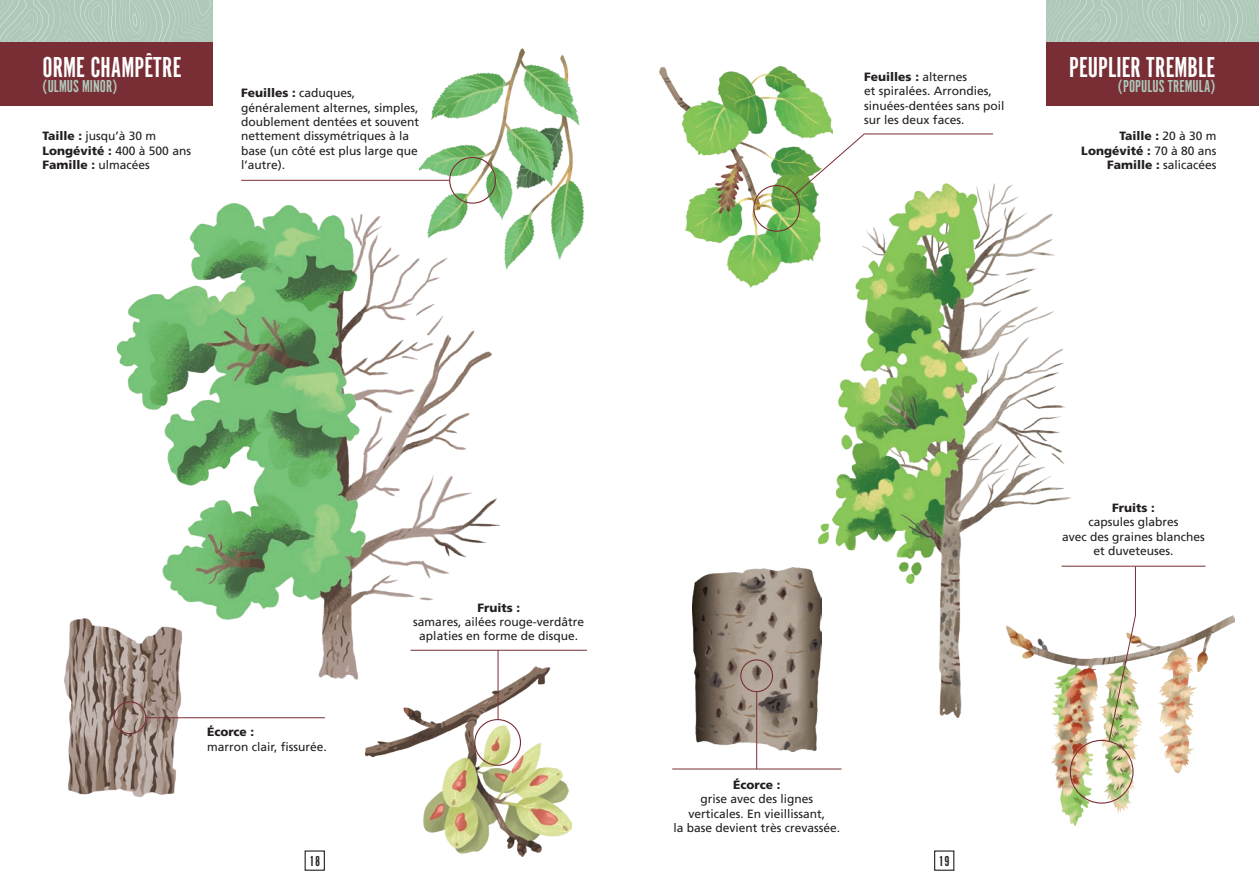
<style>
.page{position:relative;width:1259px;height:893px;background:#fff}
.page>*{position:absolute;margin:0;border:0;box-sizing:border-box;transform-origin:0 0}
.t1{font:30px "Alternate Got No 1 D";color:#fff}
.t2{font:18px "Alternate Got No 1 D";color:#aec8b9}
.t3{font:15px "Alternate Got No 1 D";color:#231f20}
.t4{font:12px/14.4px "Frutiger LT Com";color:#231f20}
.t5{font:900 12px "Frutiger LT Com";color:#231f20}
.s1{font-weight:900}
.s2{font-weight:400}
</style>
<div class="page">
<svg style="left:0;top:0;width:211px;height:43px;background:#b0c7b9"></svg>
<img style="left:118px;top:203px;width:382px;height:476px">
<img style="left:419px;top:49px;width:165px;height:221px">
<img style="left:65px;top:617px;width:119px;height:180px">
<img style="left:365px;top:667px;width:206px;height:189px">
<svg style="left:1046px;top:0;width:213px;height:43px;background:#b0c7b9"></svg>
<img style="left:818px;top:184px;width:252px;height:533px">
<img style="left:659px;top:67px;width:173px;height:220px">
<img style="left:692px;top:567px;width:129px;height:185px">
<img style="left:1006px;top:615px;width:229px;height:211px">
<hr style="left:756px;top:692px;width:1px;height:77px;background:#792e35">
<div style="left:0;top:43px;width:213px;height:63px;background:#792e35"></div>
<div style="left:449px;top:157px;width:47px;height:47px;border:1px solid #792e35;border-radius:50%"></div>
<div style="left:474px;top:719px;width:47px;height:47px;border:1px solid #792e35;border-radius:50%"></div>
<hr style="left:498px;top:650px;width:1px;height:70px;background:#792e35">
<hr style="left:410px;top:650px;width:177px;height:1px;background:#792e35">
<div style="left:113px;top:701px;width:33px;height:33px;border:1px solid #792e35;border-radius:50%"></div>
<hr style="left:146px;top:717px;width:179px;height:1px;background:#792e35">
<hr style="left:241px;top:180px;width:208px;height:1px;background:#792e35">
<div style="left:753px;top:185px;width:47px;height:47px;border:1px solid #792e35;border-radius:50%"></div>
<div style="left:1069px;top:740px;width:64px;height:64px;border:1px solid #792e35;border-radius:50%"></div>
<hr style="left:1061px;top:566px;width:144px;height:1px;background:#792e35">
<div style="left:740px;top:659px;width:33px;height:33px;border:1px solid #792e35;border-radius:50%"></div>
<hr style="left:672px;top:769px;width:169px;height:1px;background:#792e35">
<img style="left:1108px;top:566px;width:27px;height:176px">
<div style="left:1046px;top:43px;width:213px;height:63px;background:#792e35"></div>
<svg style="left:794px;top:134px;width:199px;height:61px"></svg>
<div style="left:305px;top:850px;width:20px;height:21px;border:1px solid #231f20"></div>
<div style="left:934px;top:850px;width:20px;height:21px;border:1px solid #231f20"></div>
<p class="t1" style="left:43px;top:51px;width:140px">ORME CHAMPÊTRE</p>
<p class="t2" style="left:43px;top:76px;width:76px">(ULMUS MINOR)</p>
<p class="t4" style="left:43px;top:129px;width:115px"><span class="s1">Taille :</span> jusqu’à 30 m</p>
<p class="t5" style="left:43px;top:143px;width:150px">Longévité : <span class="s2">400 à 500 ans</span></p>
<p class="t5" style="left:43px;top:158px;width:109px">Famille : <span class="s2">ulmacées</span></p>
<p class="t4" style="left:241px;top:86px;width:180px"><span class="s1">Feuilles :</span> caduques, généralement alternes, simples, doublement dentées et souvent nettement dissymétriques à la base (un côté est plus large que l’autre).</p>
<p class="t4" style="left:864px;top:70px;width:142px"><span class="s1">Feuilles :</span> alternes<br>et spiralées. Arrondies, sinuées-dentées sans poil sur les deux faces.</p>
<p class="t1" style="left:1069px;top:51px;width:148px">PEUPLIER TREMBLE</p>
<p class="t2" style="left:1117px;top:76px;width:99px">(POPULUS TREMULA)</p>
<p class="t5" style="left:1119px;top:129px;width:98px">Taille : <span class="s2">20 à 30 m</span></p>
<p class="t5" style="left:1081px;top:143px;width:137px">Longévité : <span class="s2">70 à 80 ans</span></p>
<p class="t4" style="left:1107px;top:158px;width:111px"><span class="s1">Famille :</span> salicacées</p>
<p class="t4" style="left:207px;top:725px;width:121px"><span class="s1">Écorce :<br></span>marron clair, fissurée.</p>
<p class="t4" style="left:413px;top:600px;width:172px;text-align:center"><span class="s1">Fruits :<br></span>samares, ailées rouge-verdâtre aplaties en forme de disque.</p>
<p class="t5" style="left:733px;top:777px;width:49px">Écorce :</p>
<p class="t4" style="left:673px;top:792px;width:168px;text-align:center">grise avec des lignes verticales. En vieillissant,<br>la base devient très crevassée.</p>
<p class="t3" style="left:309px;top:853px;width:12px">18</p>
<p class="t3" style="left:939px;top:853px;width:12px">19</p>
<p class="t4" style="left:1062px;top:500px;width:144px;text-align:center"><span class="s1">Fruits :<br></span>capsules glabres<br>avec des graines blanches et duveteuses.</p>
</div>
